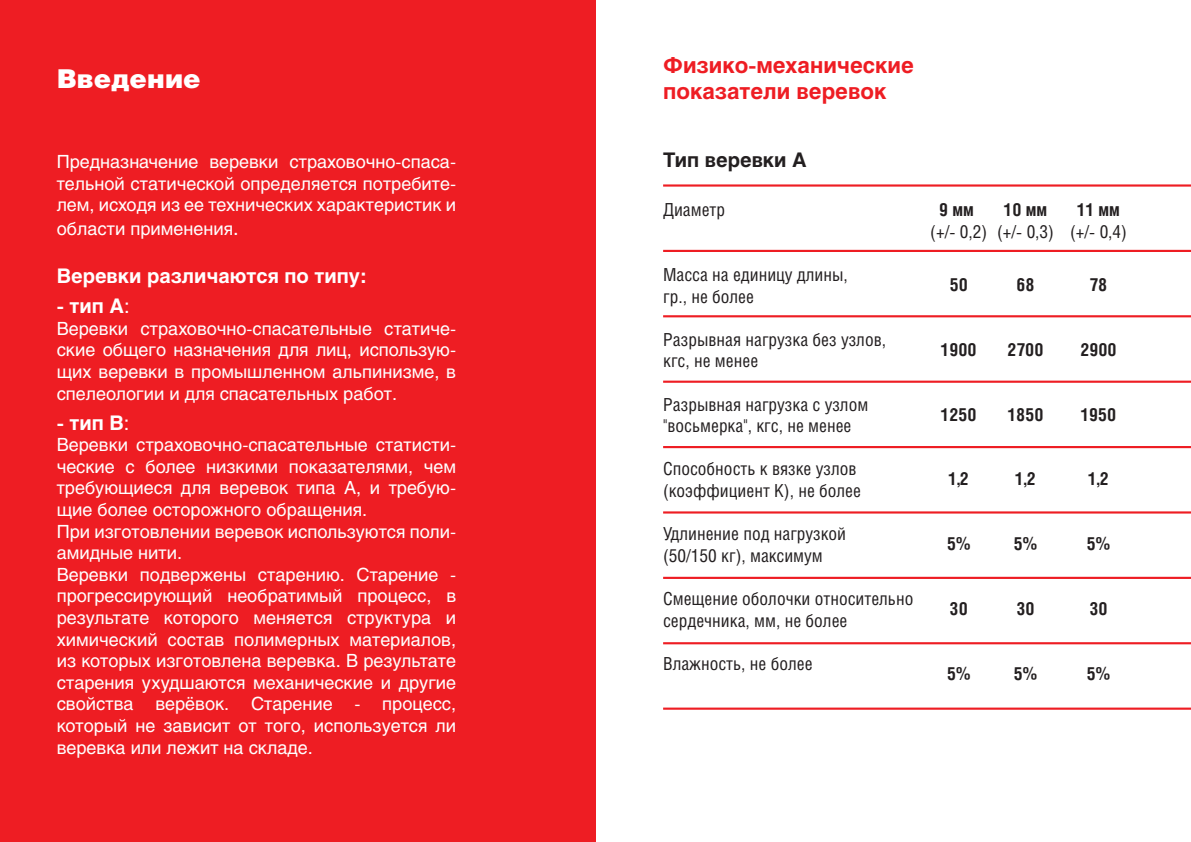
<style>
.page{position:relative;width:1191px;height:842px;background:#fff}
.page>*{position:absolute;margin:0;border:0;box-sizing:border-box;transform-origin:0 0}
.t1{font:26px "Helios Black C";color:#fff}
.t2{font:700 22px/26.4px "Helios C";color:#ee1d23}
.t3{font:700 20px "Helios C";color:#fff}
.t4{font:700 20px "Helios C";color:#231f20}
.t5{font:18px/21.6px "Helios C";color:#fff;text-align:justify}
.t6{font:18px/21.6px "Helios Cond C";color:#231f20}
.t7{font:700 18px "Helios Cond C";color:#231f20}
.s1{font-size:20px}
.s2{font-weight:400}
</style>
<div class="page">
<div style="left:0;top:0;width:595px;height:842px;background:#ee1d23"></div>
<hr style="left:663px;top:250px;width:528px;height:2px;background:#ee1d23">
<hr style="left:663px;top:315px;width:528px;height:2px;background:#ee1d23">
<hr style="left:663px;top:184px;width:528px;height:3px;background:#ee1d23">
<hr style="left:663px;top:381px;width:528px;height:2px;background:#ee1d23">
<hr style="left:663px;top:446px;width:528px;height:2px;background:#ee1d23">
<hr style="left:663px;top:511px;width:528px;height:2px;background:#ee1d23">
<hr style="left:663px;top:577px;width:528px;height:2px;background:#ee1d23">
<hr style="left:663px;top:642px;width:528px;height:2px;background:#ee1d23">
<hr style="left:663px;top:707px;width:528px;height:3px;background:#ee1d23">
<h1 class="t1" style="left:57px;top:63px;width:145px">Введение</h1>
<p class="t5" style="left:57px;top:151px;width:401px">Предназначение веревки страховочно-спаса&shy;тельной статической определяется потребите&shy;лем, исходя из ее технических характеристик и</p>
<p class="t5" style="left:57px;top:218px;width:184px">области применения<span class="s1">.</span></p>
<p class="t3" style="left:57px;top:264px;width:312px">Веревки различаются по типу:</p>
<p class="t3" style="left:57px;top:294px;width:74px">- тип А<span class="s2">:</span></p>
<p class="t5" style="left:57px;top:317px;width:401px">Веревки страховочно-спасательные статиче&shy;ские общего назначения для лиц, использую&shy;щих веревки в промышленном альпинизме, в спелеологии и для спасательных работ.</p>
<p class="t3" style="left:57px;top:411px;width:74px">- тип В<span class="s2">:</span></p>
<p class="t5" style="left:57px;top:434px;width:401px;text-align:left">Веревки страховочно-спасательные статисти&shy;ческие с более низкими показателями, чем требующиеся для веревок типа А, и требую&shy;щие более осторожного обращения.<br>При изготовлении веревок используются поли&shy;амидные нити.<br>Веревки подвержены старению. Старение - прогрессирующий необратимый процесс, в результате которого меняется структура и химический состав полимерных материалов, из которых изготовлена веревка. В результате старения ухудшаются механические и другие свойства верёвок. Старение - процесс, который не зависит от того, используется ли веревка или лежит на складе.</p>
<p class="t2" style="left:663px;top:52px;width:252px">Физико-механические показатели веревок</p>
<p class="t4" style="left:663px;top:148px;width:145px">Тип веревки А</p>
<p class="t6" style="left:663px;top:199px;width:63px">Диаметр</p>
<p class="t6" style="left:663px;top:263px;width:186px">Масса на единицу длины, гр., не более</p>
<p class="t6" style="left:663px;top:328px;width:224px">Разрывная нагрузка без узлов, кгс, не менее</p>
<p class="t6" style="left:663px;top:393px;width:207px">Разрывная нагрузка с узлом "восьмерка", кгс, не менее</p>
<p class="t6" style="left:663px;top:458px;width:199px">Способность к вязке узлов (коэффициент К), не более</p>
<p class="t6" style="left:663px;top:523px;width:184px">Удлинение под нагрузкой (50/150 кг), максимум</p>
<p class="t6" style="left:663px;top:587px;width:252px">Смещение оболочки относительно сердечника, мм, не более</p>
<p class="t6" style="left:663px;top:652px;width:151px">Влажность, не более</p>
<p class="t7" style="left:939px;top:199px;width:36px">9 мм</p>
<p class="t6" style="left:930px;top:220px;width:58px">(+/- 0,2)</p>
<p class="t7" style="left:949px;top:274px;width:20px">50</p>
<p class="t7" style="left:1004px;top:199px;width:45px">10 мм</p>
<p class="t6" style="left:997px;top:220px;width:58px">(+/- 0,3)</p>
<p class="t7" style="left:1016px;top:274px;width:20px">68</p>
<p class="t7" style="left:1077px;top:199px;width:44px">11 мм</p>
<p class="t6" style="left:1070px;top:220px;width:58px">(+/- 0,4)</p>
<p class="t7" style="left:1089px;top:274px;width:19px">78</p>
<p class="t7" style="left:941px;top:339px;width:37px">1900</p>
<p class="t7" style="left:1007px;top:339px;width:37px">2700</p>
<p class="t7" style="left:1080px;top:339px;width:38px">2900</p>
<p class="t7" style="left:941px;top:403px;width:37px">1250</p>
<p class="t7" style="left:1007px;top:403px;width:37px">1850</p>
<p class="t7" style="left:1080px;top:403px;width:37px">1950</p>
<p class="t7" style="left:948px;top:468px;width:22px">1,2</p>
<p class="t7" style="left:947px;top:533px;width:25px">5%</p>
<p class="t7" style="left:1015px;top:468px;width:22px">1,2</p>
<p class="t7" style="left:1013px;top:533px;width:25px">5%</p>
<p class="t7" style="left:1088px;top:468px;width:22px">1,2</p>
<p class="t7" style="left:1086px;top:533px;width:25px">5%</p>
<p class="t7" style="left:949px;top:598px;width:20px">30</p>
<p class="t7" style="left:947px;top:663px;width:25px">5%</p>
<p class="t7" style="left:1016px;top:598px;width:20px">30</p>
<p class="t7" style="left:1013px;top:663px;width:25px">5%</p>
<p class="t7" style="left:1089px;top:598px;width:20px">30</p>
<p class="t7" style="left:1086px;top:663px;width:25px">5%</p>
</div>
